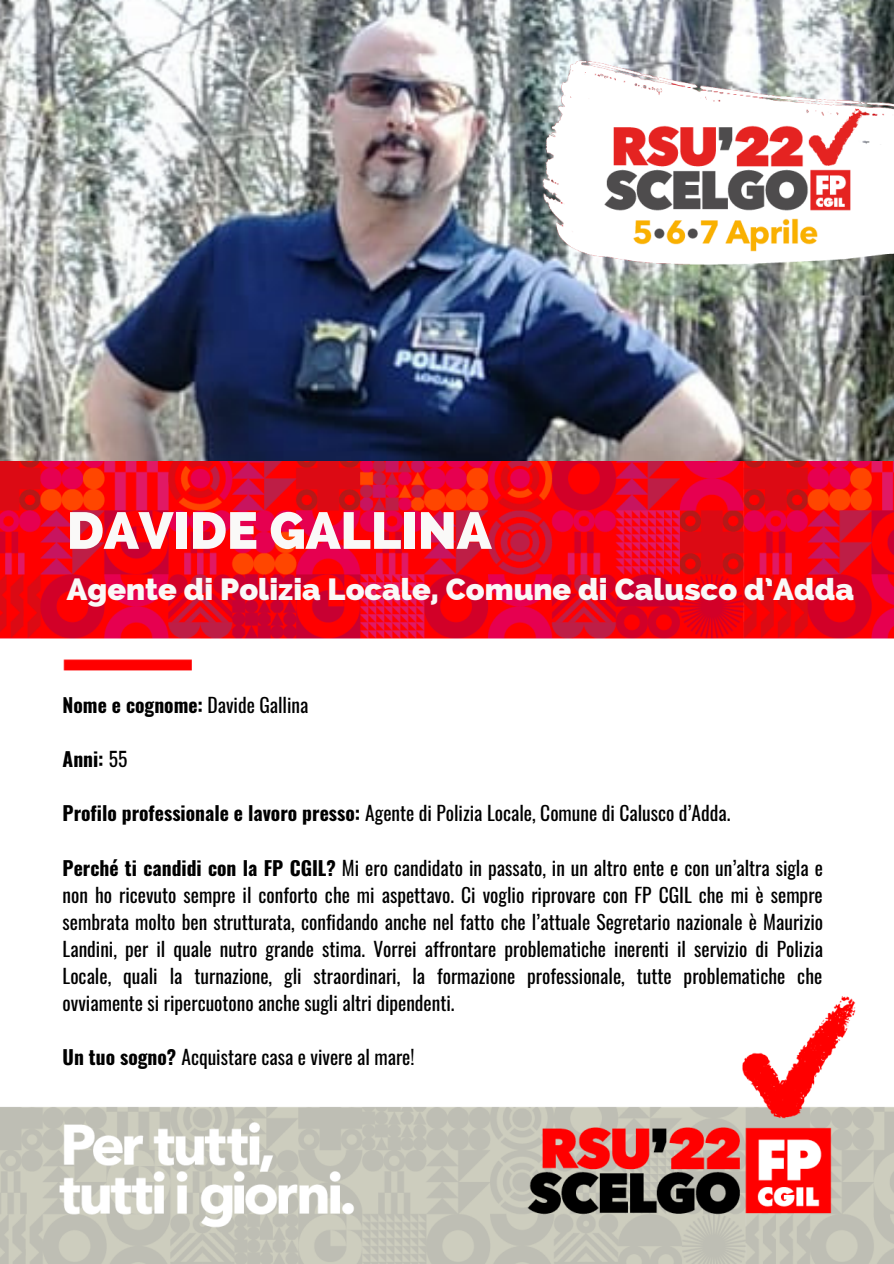
<style>
.page{position:relative;width:894px;height:1264px;background:#fff}
.page>*{position:absolute;margin:0;border:0;box-sizing:border-box;transform-origin:0 0}
.t1{font:800 51.75px "Raleway";color:#faf9f8}
.t2{font:800 30.75px "Raleway";color:#faf9f8}
.t3{font:19.5px/27px "Oswald";color:#000;text-align:justify}
.t4{font:700 19.5px "Oswald";color:#000}
.s1{font-weight:400}
.s2{font-weight:700}
</style>
<div class="page">
<img style="left:0;top:0;width:893px;height:1263px">
<img style="left:528px;top:54px;width:365px;height:242px">
<p class="t1" style="left:67px;top:500px;width:426px">DAVIDE GALLINA</p>
<p class="t2" style="left:67px;top:570px;width:788px">Agente di Polizia Locale, Comune di Calusco d’Adda</p>
<p class="t4" style="left:63px;top:690px;width:247px">Nome e cognome: <span class="s1">Davide Gallina</span></p>
<p class="t4" style="left:63px;top:744px;width:66px">Anni: <span class="s1">55</span></p>
<p class="t3" style="left:63px;top:799px;width:669px"><span class="s2">Profilo professionale e lavoro presso:</span> Agente di Polizia Locale, Comune di Calusco d’Adda.</p>
<p class="t3" style="left:63px;top:853px;width:762px"><span class="s2">Perché ti candidi con la FP CGIL?</span> Mi ero candidato in passato, in un altro ente e con un’altra sigla e non ho ricevuto sempre il conforto che mi aspettavo. Ci voglio riprovare con FP CGIL che mi è sempre sembrata molto ben strutturata, confidando anche nel fatto che l’attuale Segretario nazionale è Maurizio Landini, per il quale nutro grande stima. Vorrei affrontare problematiche inerenti il servizio di Polizia Locale, quali la turnazione, gli straordinari, la formazione professionale, tutte problematiche che ovviamente si ripercuotono anche sugli altri dipendenti.</p>
<p class="t3" style="left:63px;top:1042px;width:353px"><span class="s2">Un tuo sogno?</span> Acquistare casa e vivere al mare!</p>
</div>
